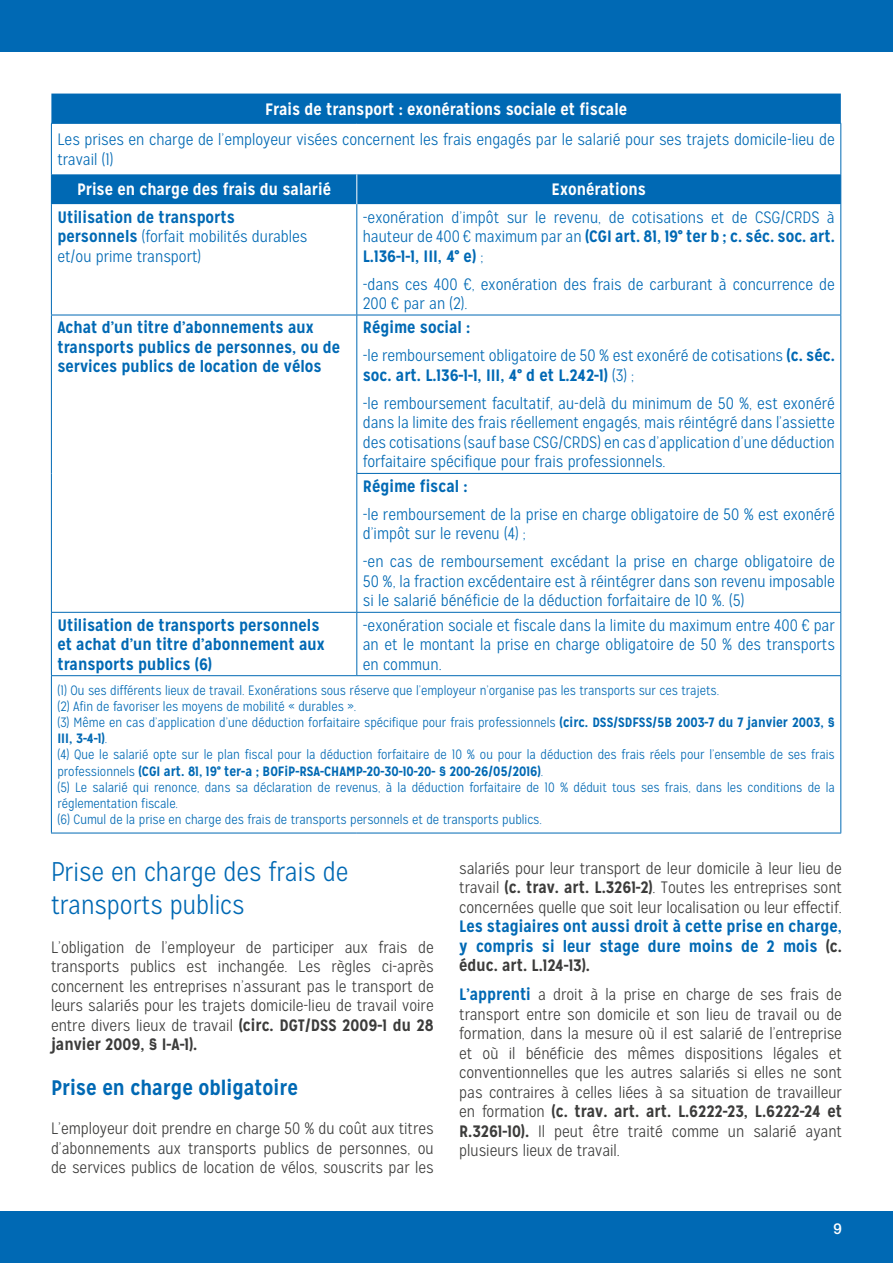
<style>
.page{position:relative;width:893px;height:1263px;background:#fff}
.page>*{position:absolute;margin:0;border:0;box-sizing:border-box;transform-origin:0 0}
.t1{font:300 27px/32.4px "Mission Gothic";color:#0069b4}
.t2{font:700 21px "Mission Gothic";color:#0069b4}
.t3{font:300 16.5px/19.5px "Mission Gothic";color:#0069b4}
.t4{font:300 16.5px/19.5px "Mission Gothic";color:#3c3c3b;text-align:justify}
.t5{font:700 16.5px/19.5px "Mission Gothic";color:#0069b4}
.t6{font:700 16.5px "Mission Gothic";color:#fff}
.t7{font:500 15px "Helvetica Neue";color:#fff}
.t8{font:300 13.5px/16.2px "Mission Gothic";color:#0069b4}
.s1{font-weight:700}
.s2{color:#3c3c3b}
.s3{font-weight:700;color:#0069b4}
</style>
<div class="page">
<div style="left:0;top:0;width:893px;height:51px;background:#0069b4"></div>
<div style="left:0;top:1212px;width:893px;height:51px;background:#0069b4"></div>
<svg style="left:51px;top:94px;width:790px;height:110px;fill:#0069b4"></svg>
<hr style="left:51px;top:123px;width:306px;height:1px;background:#0069b4">
<hr style="left:51px;top:124px;width:1px;height:50px;background:#0069b4">
<hr style="left:357px;top:123px;width:484px;height:1px;background:#0069b4">
<hr style="left:840px;top:124px;width:1px;height:50px;background:#0069b4">
<hr style="left:51px;top:204px;width:1px;height:111px;background:#0069b4">
<hr style="left:356px;top:204px;width:1px;height:111px;background:#0069b4">
<hr style="left:840px;top:204px;width:1px;height:111px;background:#0069b4">
<hr style="left:51px;top:315px;width:306px;height:1px;background:#0069b4">
<hr style="left:51px;top:315px;width:1px;height:158px;background:#0069b4">
<hr style="left:51px;top:473px;width:1px;height:139px;background:#0069b4">
<hr style="left:357px;top:315px;width:484px;height:1px;background:#0069b4">
<hr style="left:356px;top:315px;width:1px;height:158px;background:#0069b4">
<hr style="left:840px;top:315px;width:1px;height:158px;background:#0069b4">
<hr style="left:356px;top:473px;width:485px;height:1px;background:#0069b4">
<hr style="left:356px;top:474px;width:1px;height:138px;background:#0069b4">
<hr style="left:840px;top:474px;width:1px;height:138px;background:#0069b4">
<hr style="left:51px;top:612px;width:306px;height:1px;background:#0069b4">
<hr style="left:51px;top:613px;width:1px;height:62px;background:#0069b4">
<hr style="left:357px;top:612px;width:484px;height:1px;background:#0069b4">
<hr style="left:356px;top:613px;width:1px;height:62px;background:#0069b4">
<hr style="left:840px;top:613px;width:1px;height:62px;background:#0069b4">
<hr style="left:51px;top:675px;width:306px;height:1px;background:#0069b4">
<hr style="left:51px;top:676px;width:1px;height:157px;background:#0069b4">
<hr style="left:357px;top:675px;width:484px;height:1px;background:#0069b4">
<hr style="left:840px;top:676px;width:1px;height:157px;background:#0069b4">
<hr style="left:51px;top:833px;width:306px;height:1px;background:#0069b4">
<hr style="left:357px;top:833px;width:484px;height:1px;background:#0069b4">
<hr style="left:356px;top:174px;width:1px;height:30px;background:#fff">
<hr style="left:51px;top:174px;width:1px;height:30px;background:#0069b4">
<hr style="left:840px;top:174px;width:1px;height:30px;background:#0069b4">
<p class="t6" style="left:265px;top:99px;width:364px">Frais de transport : exonérations sociale et fiscale</p>
<p class="t3" style="left:57px;top:130px;width:779px">Les prises en charge de l’employeur visées concernent les frais engagés par le salarié pour ses trajets domicile-lieu de travail (1)</p>
<p class="t6" style="left:77px;top:179px;width:255px">Prise en charge des frais du salarié</p>
<p class="t6" style="left:552px;top:179px;width:96px">Exonérations</p>
<p class="t3" style="left:57px;top:207px;width:252px"><span class="s1">Utilisation de transports personnels</span> (forfait mobilités durables et/ou prime transport)</p>
<p class="t3" style="left:363px;top:207px;width:474px;text-align:justify">-exonération d’impôt sur le revenu, de cotisations et de CSG/CRDS à hauteur de 400 € maximum par an <span class="s1">(CGI art. 81, 19° ter b ; c. séc. soc. art.<br>L.136-1-1, III, 4° e)</span> ;</p>
<p class="t3" style="left:363px;top:274px;width:473px">-dans ces 400 €, exonération des frais de carburant à concurrence de<br>200 € par an (2).</p>
<p class="t5" style="left:57px;top:318px;width:284px">Achat d’un titre d’abonnements aux transports publics de personnes, ou de services publics de location de vélos</p>
<p class="t3" style="left:363px;top:314px;width:473px;line-height:28px"><span class="s1">Régime social :<br></span>-le remboursement obligatoire de 50 % est exonéré de cotisations <span class="s1">(c. séc.</span></p>
<p class="t3" style="left:363px;top:361px;width:473px;line-height:28px"><span class="s1">soc. art. L.136-1-1, III, 4° d et L.242-1)</span> (3) ;<br>-le remboursement facultatif, au-delà du minimum de 50 %, est exonéré</p>
<p class="t3" style="left:363px;top:413px;width:473px;text-align:justify">dans la limite des frais réellement engagés, mais réintégré dans l’assiette des cotisations (sauf base CSG/CRDS) en cas d’application d’une déduction forfaitaire spécifique pour frais professionnels.</p>
<p class="t5" style="left:363px;top:476px;width:106px">Régime fiscal :</p>
<p class="t3" style="left:363px;top:504px;width:473px">-le remboursement de la prise en charge obligatoire de 50 % est exonéré d’impôt sur le revenu (4) ;</p>
<p class="t3" style="left:363px;top:552px;width:474px;text-align:justify">-en cas de remboursement excédant la prise en charge obligatoire de 50 %, la fraction excédentaire est à réintégrer dans son revenu imposable si le salarié bénéficie de la déduction forfaitaire de 10 %. (5)</p>
<p class="t5" style="left:57px;top:615px;width:269px">Utilisation de transports personnels et achat d’un titre d’abonnement aux transports publics (6)</p>
<p class="t3" style="left:363px;top:615px;width:474px;text-align:justify">-exonération sociale et fiscale dans la limite du maximum entre 400 € par an et le montant la prise en charge obligatoire de 50 % des transports en commun.</p>
<p class="t8" style="left:57px;top:682px;width:779px">(1) Ou ses différents lieux de travail. Exonérations sous réserve que l’employeur n’organise pas les transports sur ces trajets.<br>(2) Afin de favoriser les moyens de mobilité « durables ».<br>(3) Même en cas d’application d’une déduction forfaitaire spécifique pour frais professionnels <span class="s1">(circ. DSS/SDFSS/5B 2003-7 du 7 janvier 2003, § III, 3-4-1)</span>.<br>(4) Que le salarié opte sur le plan fiscal pour la déduction forfaitaire de 10 % ou pour la déduction des frais réels pour l’ensemble de ses frais professionnels <span class="s1">(CGI art. 81, 19° ter-a ; BOFiP-RSA-CHAMP-20-30-10-20- § 200-26/05/2016)</span>.<br>(5) Le salarié qui renonce, dans sa déclaration de revenus, à la déduction forfaitaire de 10 % déduit tous ses frais, dans les conditions de la réglementation fiscale.<br>(6) Cumul de la prise en charge des frais de transports personnels et de transports publics.</p>
<h1 class="t1" style="left:51px;top:856px;width:299px">Prise en charge des frais de transports publics</h1>
<p class="t4" style="left:51px;top:937px;width:384px">L’obligation de l’employeur de participer aux frais de transports publics est inchangée. Les règles ci-après concernent les entreprises n’assurant pas le transport de leurs salariés pour les trajets domicile-lieu de travail voire entre divers lieux de travail <span class="s1">(circ. DGT/DSS 2009-1 du 28 janvier 2009, § I-A-1).</span></p>
<p class="t2" style="left:51px;top:1074px;width:249px">Prise en charge obligatoire</p>
<p class="t4" style="left:51px;top:1119px;width:384px">L’employeur doit prendre en charge 50 % du coût aux titres d’abonnements aux transports publics de personnes, ou de services publics de location de vélos, souscrits par les</p>
<p class="t4" style="left:459px;top:858px;width:384px">salariés pour leur transport de leur domicile à leur lieu de travail <span class="s1">(c. trav. art. L.3261-2)</span>. Toutes les entreprises sont concernées quelle que soit leur localisation ou leur effectif.</p>
<p class="t5" style="left:459px;top:916px;width:384px;text-align:justify">Les stagiaires ont aussi droit à cette prise en charge, y compris si leur stage dure moins de 2 mois <span class="s2">(c. éduc. art. L.124-13).</span></p>
<p class="t4" style="left:459px;top:985px;width:384px"><span class="s3">L’apprenti</span> a droit à la prise en charge de ses frais de transport entre son domicile et son lieu de travail ou de formation, dans la mesure où il est salarié de l’entreprise et où il bénéficie des mêmes dispositions légales et conventionnelles que les autres salariés si elles ne sont pas contraires à celles liées à sa situation de travailleur en formation <span class="s1">(c. trav. art. art. L.6222-23, L.6222-24 et R.3261-10).</span> Il peut être traité comme un salarié ayant plusieurs lieux de travail.</p>
<p class="t7" style="left:834px;top:1220px;width:10px">9</p>
</div>
